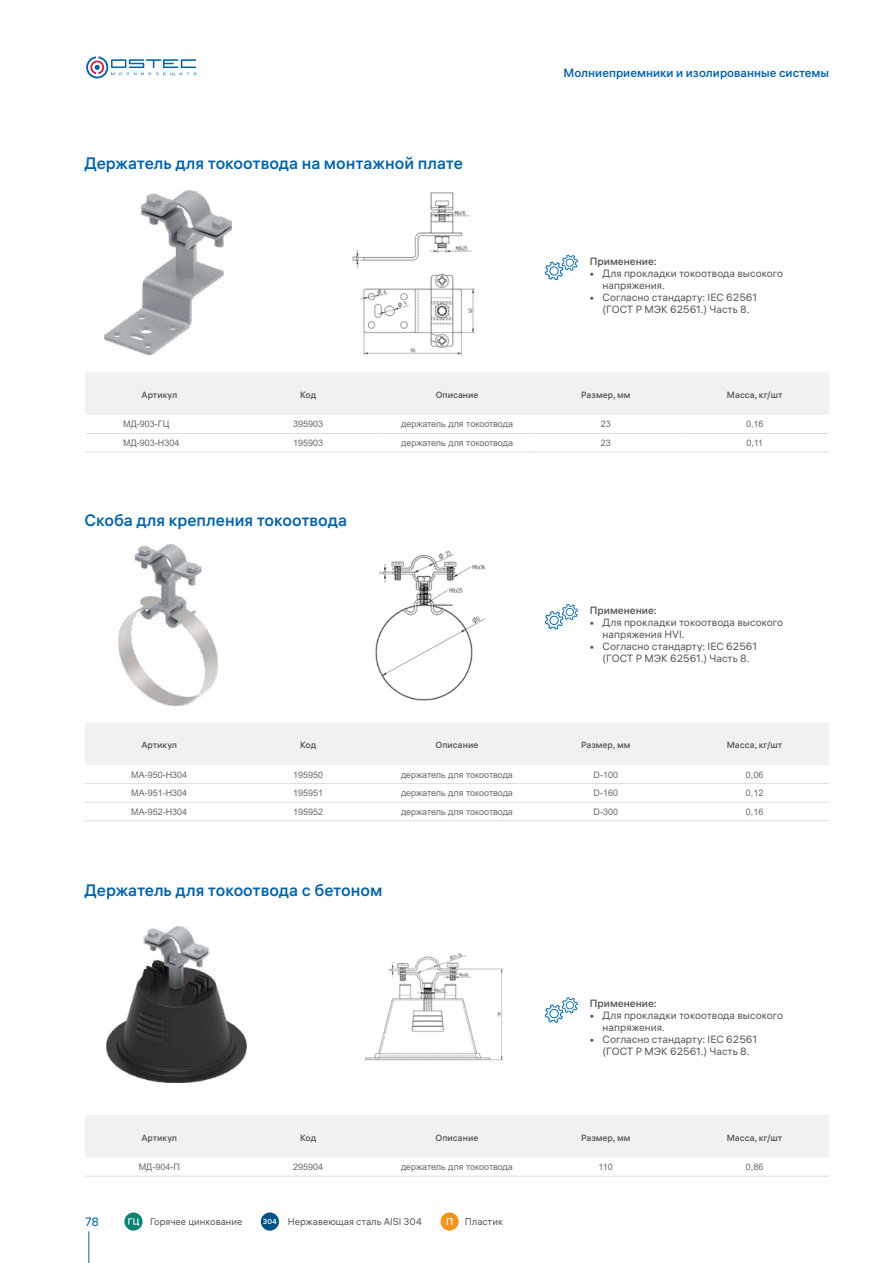
<style>
.page{position:relative;width:893px;height:1263px;background:#fff}
.page>*{position:absolute;margin:0;border:0;box-sizing:border-box;transform-origin:0 0}
.t1{font:500 16.5px "ALS Hauss";color:#0063ac}
.t2{font:500 12px "ALS Hauss";color:#0063ac}
.t3{font:12px "ALS Hauss";color:#0063ac}
.t4{font:10.5px/12px "ALS Hauss";color:#58595b}
.t5{font:500 10.5px "ALS Hauss";color:#58595b}
.t6{font:9.75px "ALS Hauss";color:#58595b}
.t7{font:9px "Arial";color:#696a6d}
.t8{font:500 9px "ALS Hauss";color:#58595b}
.s1{font-weight:500;font-size:7.2px;color:#fff}
</style>
<div class="page">
<svg style="left:124px;top:1212px;width:19px;height:19px"></svg>
<svg style="left:128px;top:1218px;width:11px;height:8px"></svg>
<div style="left:261px;top:1212px;width:18px;height:19px;background:#005387;border-radius:50%"></div>
<hr style="left:89px;top:1231px;width:1px;height:32px;background:#0063ac">
<svg style="left:86px;top:56px;width:110px;height:22px"></svg>
<div style="left:85px;top:373px;width:744px;height:42px;background:#f1f1f2"></div>
<hr style="left:85px;top:433px;width:149px;height:1px;background:#dcddde">
<hr style="left:234px;top:433px;width:149px;height:1px;background:#dcddde">
<hr style="left:383px;top:433px;width:148px;height:1px;background:#dcddde">
<hr style="left:531px;top:433px;width:149px;height:1px;background:#dcddde">
<hr style="left:680px;top:433px;width:149px;height:1px;background:#dcddde">
<hr style="left:85px;top:452px;width:149px;height:1px;background:#dcddde">
<hr style="left:234px;top:452px;width:149px;height:1px;background:#dcddde">
<hr style="left:383px;top:452px;width:148px;height:1px;background:#dcddde">
<hr style="left:531px;top:452px;width:149px;height:1px;background:#dcddde">
<hr style="left:680px;top:452px;width:149px;height:1px;background:#dcddde">
<img style="left:105px;top:191px;width:126px;height:164px">
<img style="left:352px;top:192px;width:124px;height:164px">
<div style="left:85px;top:723px;width:744px;height:42px;background:#f1f1f2"></div>
<hr style="left:85px;top:783px;width:149px;height:1px;background:#dcddde">
<hr style="left:234px;top:783px;width:149px;height:1px;background:#dcddde">
<hr style="left:383px;top:783px;width:148px;height:1px;background:#dcddde">
<hr style="left:531px;top:783px;width:149px;height:1px;background:#dcddde">
<hr style="left:680px;top:783px;width:149px;height:1px;background:#dcddde">
<hr style="left:85px;top:802px;width:149px;height:1px;background:#dcddde">
<hr style="left:234px;top:802px;width:149px;height:1px;background:#dcddde">
<hr style="left:383px;top:802px;width:148px;height:1px;background:#dcddde">
<hr style="left:531px;top:802px;width:149px;height:1px;background:#dcddde">
<hr style="left:680px;top:802px;width:149px;height:1px;background:#dcddde">
<hr style="left:85px;top:820px;width:149px;height:1px;background:#dcddde">
<hr style="left:234px;top:820px;width:149px;height:1px;background:#dcddde">
<hr style="left:383px;top:820px;width:148px;height:1px;background:#dcddde">
<hr style="left:531px;top:820px;width:149px;height:1px;background:#dcddde">
<hr style="left:680px;top:820px;width:149px;height:1px;background:#dcddde">
<img style="left:119px;top:545px;width:98px;height:160px">
<img style="left:375px;top:550px;width:111px;height:151px">
<div style="left:85px;top:1115px;width:744px;height:42px;background:#f1f1f2"></div>
<hr style="left:85px;top:1176px;width:149px;height:1px;background:#dcddde">
<hr style="left:234px;top:1176px;width:149px;height:1px;background:#dcddde">
<hr style="left:383px;top:1176px;width:148px;height:1px;background:#dcddde">
<hr style="left:531px;top:1176px;width:149px;height:1px;background:#dcddde">
<hr style="left:680px;top:1176px;width:149px;height:1px;background:#dcddde">
<img style="left:107px;top:926px;width:140px;height:156px">
<img style="left:365px;top:952px;width:139px;height:109px">
<svg style="left:545px;top:254px;width:33px;height:26px"></svg>
<svg style="left:545px;top:604px;width:33px;height:26px"></svg>
<svg style="left:545px;top:997px;width:33px;height:26px"></svg>
<svg style="left:440px;top:1212px;width:19px;height:19px"></svg>
<svg style="left:447px;top:1218px;width:5px;height:7px"></svg>
<h1 class="t1" style="left:84px;top:153px;width:380px">Держатель для токоотвода на монтажной плате</h1>
<p class="t2" style="left:564px;top:65px;width:267px">Молниеприемники и изолированные системы</p>
<p class="t5" style="left:590px;top:255px;width:68px">Применение:</p>
<p class="t4" style="left:603px;top:267px;width:182px;text-indent:-13px">• Для прокладки токоотвода высокого напряжения.</p>
<p class="t4" style="left:590px;top:291px;width:169px;text-align:center">• Согласно стандарту: IEC 62561 (ГОСТ Р МЭК 62561.) Часть 8.</p>
<p class="t8" style="left:142px;top:389px;width:37px">Артикул</p>
<p class="t8" style="left:300px;top:389px;width:18px">Код</p>
<p class="t8" style="left:436px;top:389px;width:44px">Описание</p>
<p class="t8" style="left:581px;top:389px;width:51px">Размер, мм</p>
<p class="t8" style="left:727px;top:389px;width:57px">Масса, кг/шт</p>
<p class="t7" style="left:123px;top:418px;width:48px">МД-903-ГЦ</p>
<p class="t7" style="left:293px;top:418px;width:32px">395903</p>
<p class="t7" style="left:401px;top:418px;width:113px">держатель для токоотвода</p>
<p class="t7" style="left:601px;top:418px;width:12px">23</p>
<p class="t7" style="left:746px;top:418px;width:19px">0,16</p>
<p class="t7" style="left:123px;top:437px;width:58px">МД-903-Н304</p>
<p class="t7" style="left:293px;top:437px;width:32px">195903</p>
<p class="t7" style="left:401px;top:437px;width:113px">держатель для токоотвода</p>
<p class="t7" style="left:601px;top:437px;width:12px">23</p>
<p class="t7" style="left:746px;top:437px;width:18px">0,11</p>
<h1 class="t1" style="left:84px;top:510px;width:264px">Скоба для крепления токоотвода</h1>
<p class="t5" style="left:590px;top:604px;width:68px">Применение:</p>
<p class="t4" style="left:603px;top:616px;width:182px;text-indent:-13px">• Для прокладки токоотвода высокого напряжения HVI.</p>
<p class="t4" style="left:590px;top:640px;width:169px;text-align:center">• Согласно стандарту: IEC 62561 (ГОСТ Р МЭК 62561.) Часть 8.</p>
<p class="t8" style="left:141px;top:739px;width:37px">Артикул</p>
<p class="t8" style="left:300px;top:739px;width:18px">Код</p>
<p class="t8" style="left:436px;top:739px;width:44px">Описание</p>
<p class="t8" style="left:581px;top:739px;width:51px">Размер, мм</p>
<p class="t8" style="left:727px;top:739px;width:57px">Масса, кг/шт</p>
<p class="t7" style="left:131px;top:768px;width:58px">МА-950-Н304</p>
<p class="t7" style="left:293px;top:768px;width:32px">195950</p>
<p class="t7" style="left:401px;top:768px;width:113px">держатель для токоотвода</p>
<p class="t7" style="left:594px;top:768px;width:26px">D-100</p>
<p class="t7" style="left:746px;top:768px;width:19px">0,06</p>
<p class="t7" style="left:131px;top:787px;width:58px">МА-951-Н304</p>
<p class="t7" style="left:293px;top:787px;width:32px">195951</p>
<p class="t7" style="left:401px;top:787px;width:113px">держатель для токоотвода</p>
<p class="t7" style="left:594px;top:787px;width:26px">D-160</p>
<p class="t7" style="left:746px;top:787px;width:19px">0,12</p>
<p class="t7" style="left:131px;top:805px;width:58px">МА-952-Н304</p>
<p class="t7" style="left:293px;top:805px;width:32px">195952</p>
<p class="t7" style="left:401px;top:805px;width:113px">держатель для токоотвода</p>
<p class="t7" style="left:594px;top:805px;width:26px">D-300</p>
<p class="t7" style="left:746px;top:805px;width:19px">0,16</p>
<h1 class="t1" style="left:85px;top:880px;width:299px">Держатель для токоотвода с бетоном</h1>
<p class="t5" style="left:590px;top:997px;width:68px">Применение:</p>
<p class="t4" style="left:603px;top:1010px;width:182px;text-indent:-13px">• Для прокладки токоотвода высокого напряжения.</p>
<p class="t4" style="left:590px;top:1034px;width:169px;text-align:center">• Согласно стандарту: IEC 62561 (ГОСТ Р МЭК 62561.) Часть 8.</p>
<p class="t8" style="left:141px;top:1132px;width:37px">Артикул</p>
<p class="t8" style="left:300px;top:1132px;width:18px">Код</p>
<p class="t8" style="left:436px;top:1132px;width:44px">Описание</p>
<p class="t8" style="left:581px;top:1132px;width:51px">Размер, мм</p>
<p class="t8" style="left:727px;top:1132px;width:57px">Масса, кг/шт</p>
<p class="t7" style="left:139px;top:1161px;width:43px">МД-904-П</p>
<p class="t7" style="left:293px;top:1161px;width:32px">295904</p>
<p class="t7" style="left:401px;top:1161px;width:113px">держатель для токоотвода</p>
<p class="t7" style="left:599px;top:1161px;width:16px">110</p>
<p class="t7" style="left:746px;top:1161px;width:19px">0,86</p>
<p class="t3" style="left:85px;top:1214px;width:16px">78</p>
<p class="t6" style="left:150px;top:1216px;width:94px">Горячее цинкование</p>
<p class="t6" style="left:263px;top:1216px;width:161px"><span class="s1">304</span> Нержавеющая сталь AISI 304</p>
<p class="t6" style="left:465px;top:1216px;width:40px">Пластик</p>
</div>
